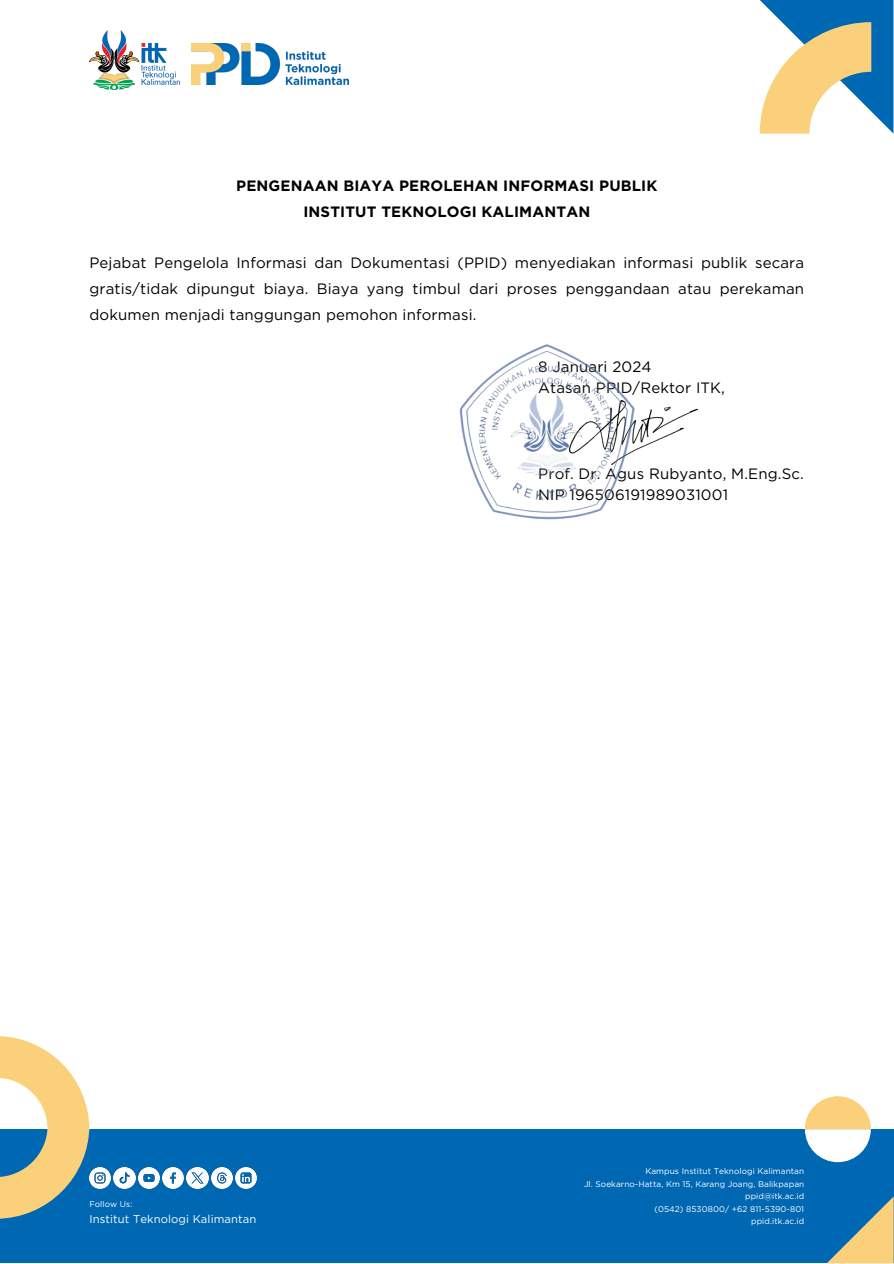
<style>
.page{position:relative;width:894px;height:1264px;background:#fff}
.page>*{position:absolute;margin:0;border:0;box-sizing:border-box;transform-origin:0 0}
.t1{font:15px/25.8px "Gotham";letter-spacing:.01em;color:#000}
.t2{font:700 15px/25.8px "Gotham";letter-spacing:.01em;color:#000;text-align:center}
.t3{font:11.25px "Gotham";letter-spacing:.01em;color:#fff}
.t4{font:8.25px "Gotham";letter-spacing:.01em;color:#fff}
</style>
<div class="page">
<div style="left:0;top:1129px;width:893px;height:134px;background:#0067b3"></div>
<img style="left:211px;top:1167px;width:21px;height:21px">
<img style="left:187px;top:1167px;width:21px;height:21px">
<img style="left:89px;top:1167px;width:22px;height:21px">
<img style="left:114px;top:1167px;width:21px;height:21px">
<img style="left:138px;top:1167px;width:21px;height:21px">
<img style="left:162px;top:1167px;width:22px;height:21px">
<img style="left:235px;top:1167px;width:22px;height:21px">
<svg style="left:827px;top:1197px;width:66px;height:66px"></svg>
<svg style="left:804px;top:1096px;width:66px;height:66px"></svg>
<svg style="left:0;top:1036px;width:89px;height:182px"></svg>
<svg style="left:759px;top:0;width:134px;height:134px"></svg>
<img style="left:191px;top:44px;width:157px;height:41px">
<img style="left:89px;top:31px;width:90px;height:59px">
<img style="left:633px;top:406px;width:64px;height:46px">
<img style="left:459px;top:344px;width:174px;height:176px">
<p class="t2" style="left:236px;top:172px;width:422px">PENGENAAN BIAYA PEROLEHAN INFORMASI PUBLIK<br>INSTITUT TEKNOLOGI KALIMANTAN</p>
<p class="t1" style="left:89px;top:250px;width:716px;text-align:justify">Pejabat Pengelola Informasi dan Dokumentasi (PPID) menyediakan informasi publik secara gratis/tidak dipungut biaya. Biaya yang timbul dari proses penggandaan atau perekaman dokumen menjadi tanggungan pemohon informasi.</p>
<p class="t1" style="left:538px;top:356px;width:188px;line-height:21.3px">8 Januari 2024<br>Atasan PPID/Rektor ITK,</p>
<h2 class="t4" style="left:89px;top:1199px;width:45px">Follow Us:</h2>
<h2 class="t3" style="left:89px;top:1212px;width:168px">Institut Teknologi Kalimantan</h2>
<p class="t1" style="left:538px;top:463px;width:267px;line-height:21.3px">Prof. Dr. Agus Rubyanto, M.Eng.Sc.<br>NIP 196506191989031001</p>
<h2 class="t4" style="left:645px;top:1166px;width:160px">Kampus Institut Teknologi Kalimantan</h2>
<p class="t4" style="left:584px;top:1178px;width:222px">Jl. Soekarno-Hatta, Km 15, Karang Joang, Balikpapan</p>
<p class="t4" style="left:744px;top:1191px;width:61px">ppid@itk.ac.id</p>
<p class="t4" style="left:654px;top:1203px;width:151px">(0542) 8530800/ +62 811-5390-801</p>
<p class="t4" style="left:751px;top:1215px;width:55px">ppid.itk.ac.id</p>
</div>
